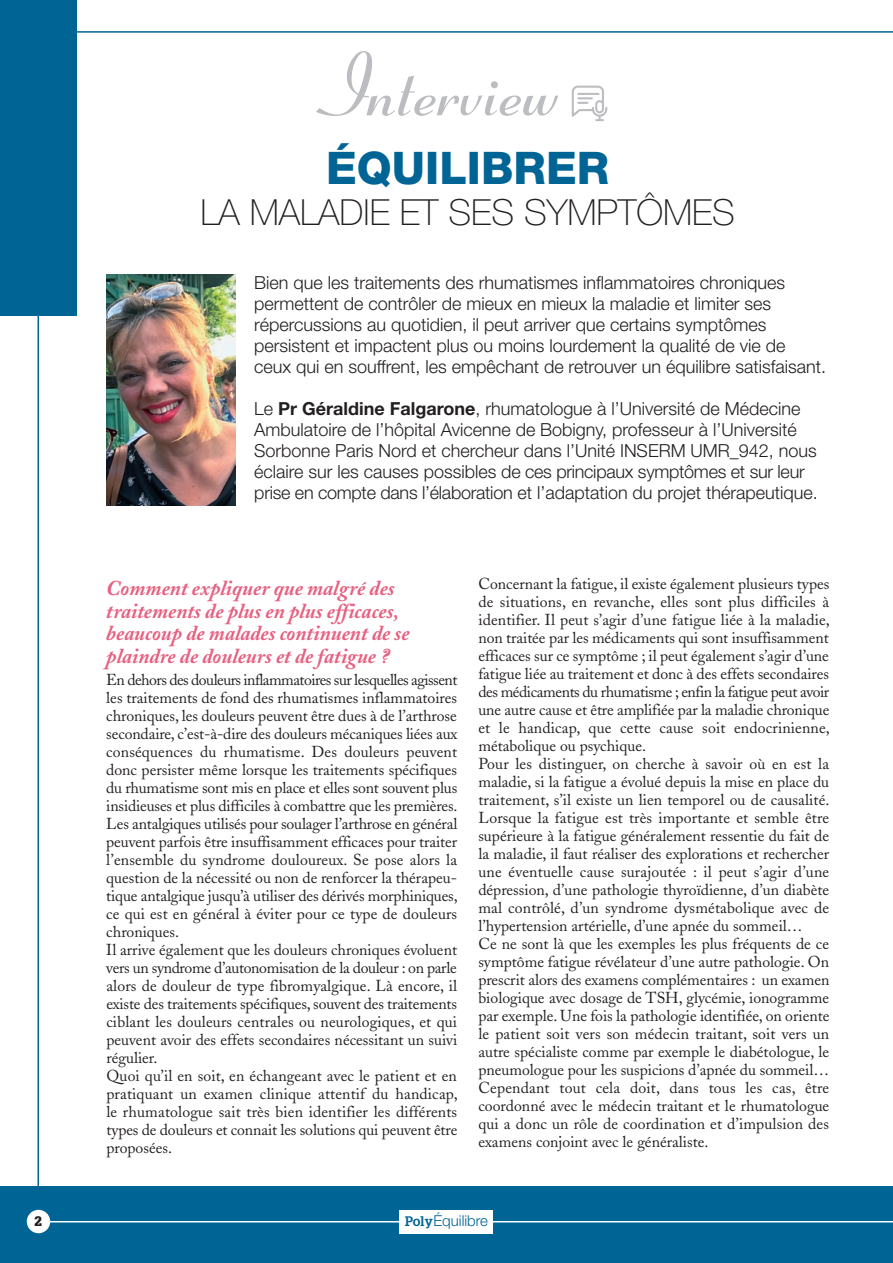
<style>
.page{position:relative;width:893px;height:1263px;background:#fff}
.page>*{position:absolute;margin:0;border:0;box-sizing:border-box;transform-origin:0 0}
.t1{font:800 45px "Helvetica Neue";color:#006595}
.t2{font:100 36px "Helvetica Neue";color:#231f20}
.t3{font:italic 700 21px/22.5px "Adobe Caslon";color:#e66181}
.t4{font:300 18px/21px "Helvetica Neue";color:#231f20}
.t5{font:15.75px/18px "Adobe Caslon";color:#231f20}
.t6{font:300 15px "Helvetica Neue";color:#006595}
.t7{font:900 13.5px "Glypha";color:#231f20}
.s1{font-weight:700}
.s2{font-family:"Glypha";font-weight:700;font-size:13.5px}
</style>
<div class="page">
<div style="left:0;top:1186px;width:893px;height:77px;background:#006595"></div>
<div style="left:27px;top:1210px;width:23px;height:23px;background:#fff;border-radius:50%"></div>
<div style="left:0;top:0;width:77px;height:316px;background:#006595"></div>
<hr style="left:56px;top:31px;width:837px;height:2px;background:#006595">
<hr style="left:38px;top:308px;width:1px;height:889px;background:#006595">
<hr style="left:48px;top:1221px;width:845px;height:1px;background:#fff">
<div style="left:400px;top:1210px;width:93px;height:23px;background:#fff"></div>
<svg style="left:316px;top:51px;width:242px;height:65px"></svg>
<svg style="left:572px;top:86px;width:35px;height:35px"></svg>
<img style="left:106px;top:274px;width:129px;height:232px">
<h1 class="t1" style="left:326px;top:152px;width:285px">ÉQUILIBRER</h1>
<h2 class="t2" style="left:200px;top:200px;width:536px">LA MALADIE ET SES SYMPTÔMES</h2>
<p class="t4" style="left:254px;top:274px;width:573px">Bien que les traitements des rhumatismes inflammatoires chroniques permettent de contrôler de mieux en mieux la maladie et limiter ses répercussions au quotidien, il peut arriver que certains symptômes persistent et impactent plus ou moins lourdement la qualité de vie de ceux qui en souffrent, les empêchant de retrouver un équilibre satisfaisant.</p>
<p class="t4" style="left:254px;top:400px;width:565px">Le <span class="s1">Pr Géraldine Falgarone</span>, rhumatologue à l’Université de Médecine Ambulatoire de l’hôpital Avicenne de Bobigny, professeur à l’Université Sorbonne Paris Nord et chercheur dans l’Unité INSERM UMR_942, nous éclaire sur les causes possibles de ces principaux symptômes et sur leur prise en compte dans l’élaboration et l’adaptation du projet thérapeutique.</p>
<h3 class="t3" style="left:106px;top:580px;width:305px">Comment expliquer que malgré des traitements de plus en plus efficaces, beaucoup de malades continuent de se plaindre de douleurs et de fatigue ?</h3>
<p class="t5" style="left:106px;top:672px;width:353px">En dehors des douleurs inflammatoires sur lesquelles agissent les traitements de fond des rhumatismes inflammatoires chroniques, les douleurs peuvent être dues à de l’arthrose secondaire, c’est-à-dire des douleurs mécaniques liées aux conséquences du rhumatisme. Des douleurs peuvent donc persister même lorsque les traitements spécifiques du rhumatisme sont mis en place et elles sont souvent plus insidieuses et plus difficiles à combattre que les premières.<br>Les antalgiques utilisés pour soulager l’arthrose en général peuvent parfois être insuffisamment efficaces pour traiter l’ensemble du syndrome douloureux. Se pose alors la question de la nécessité ou non de renforcer la thérapeu&shy;tique antalgique jusqu’à utiliser des dérivés morphiniques, ce qui est en général à éviter pour ce type de douleurs chroniques.<br>Il arrive également que les douleurs chroniques évoluent vers un syndrome d’autonomisation de la douleur : on parle alors de douleur de type fibromyalgique. Là encore, il existe des traitements spécifiques, souvent des traitements ciblant les douleurs centrales ou neurologiques, et qui peuvent avoir des effets secondaires nécessitant un suivi régulier.<br>Quoi qu’il en soit, en échangeant avec le patient et en pratiquant un examen clinique attentif du handicap, le rhumatologue sait très bien identifier les différents types de douleurs et connait les solutions qui peuvent être proposées.</p>
<p class="t5" style="left:478px;top:576px;width:353px">Concernant la fatigue, il existe également plusieurs types de situations, en revanche, elles sont plus difficiles à identifier. Il peut s’agir d’une fatigue liée à la maladie, non traitée par les médicaments qui sont insuffisamment efficaces sur ce symptôme ; il peut également s’agir d’une fatigue liée au traitement et donc à des effets secondaires des médicaments du rhumatisme ; enfin la fatigue peut avoir une autre cause et être amplifiée par la maladie chronique et le handicap, que cette cause soit endocrinienne, métabolique ou psychique.<br>Pour les distinguer, on cherche à savoir où en est la maladie, si la fatigue a évolué depuis la mise en place du traitement, s’il existe un lien temporel ou de causalité.<br>Lorsque la fatigue est très importante et semble être supérieure à la fatigue généralement ressentie du fait de la maladie, il faut réaliser des explorations et rechercher une éventuelle cause surajoutée : il peut s’agir d’une dépression, d’une pathologie thyroïdienne, d’un diabète mal contrôlé, d’un syndrome dysmétabolique avec de l’hypertension artérielle, d’une apnée du sommeil…<br>Ce ne sont là que les exemples les plus fréquents de ce symptôme fatigue révélateur d’une autre pathologie. On prescrit alors des examens complémentaires : un examen biologique avec dosage de TSH, glycémie, ionogramme par exemple. Une fois la pathologie identifiée, on oriente le patient soit vers son médecin traitant, soit vers un autre spécialiste comme par exemple le diabétologue, le pneumologue pour les suspicions d’apnée du sommeil… Cependant tout cela doit, dans tous les cas, être coordonné avec le médecin traitant et le rhumatologue qui a donc un rôle de coordination et d’impulsion des examens conjoint avec le généraliste.</p>
<p class="t7" style="left:35px;top:1216px;width:9px">2</p>
<p class="t6" style="left:405px;top:1215px;width:85px"><span class="s2">Poly</span>Équilibre</p>
</div>
